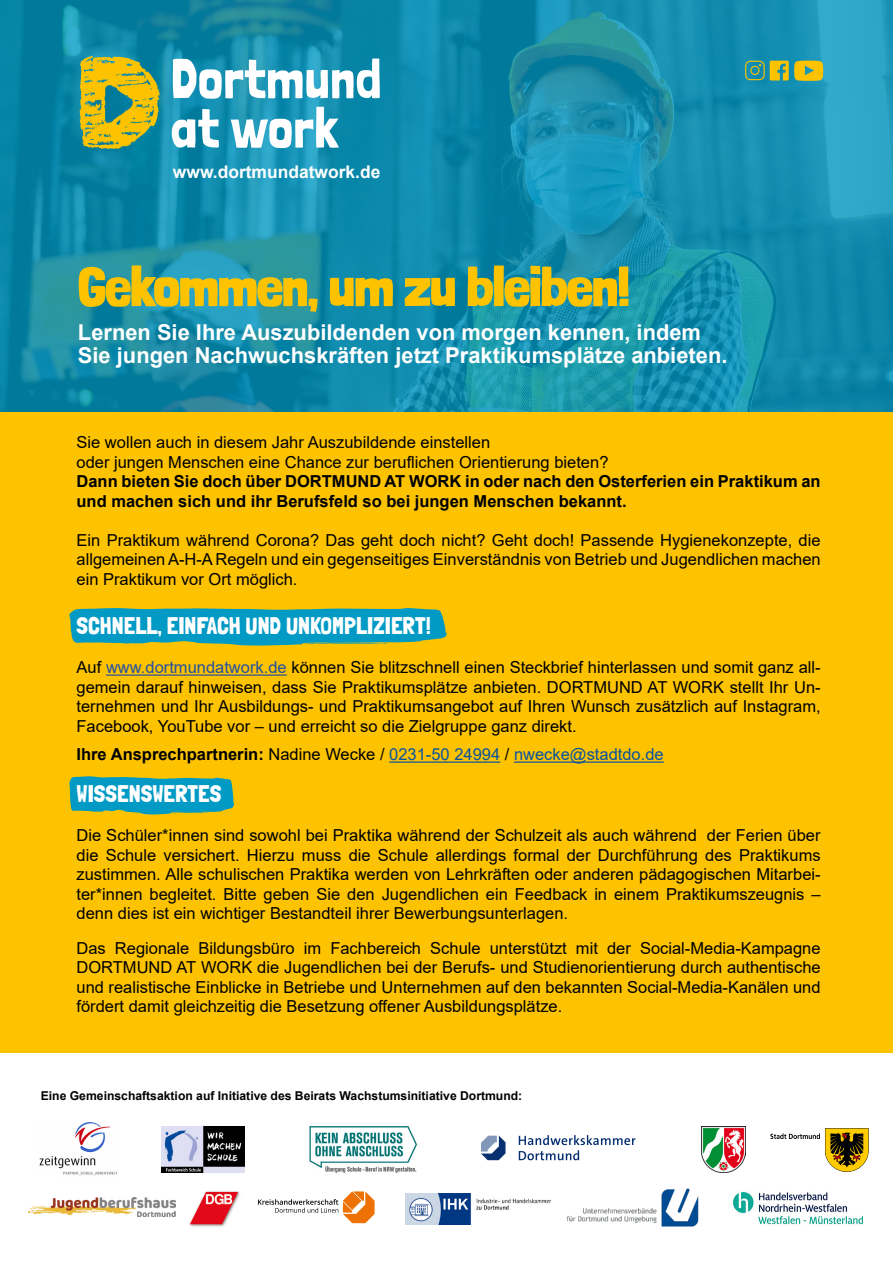
<style>
.page{position:relative;width:893px;height:1263px;background:#fff}
.page>*{position:absolute;margin:0;border:0;box-sizing:border-box;transform-origin:0 0}
.t1{font:900 55.05px "Londrina Solid";letter-spacing:-.01em;color:#fdc300;scale:1.05 1}
.t2{font:24px "Londrina Solid";color:#fff}
.t3{font:700 21.9px/23.9px "Arial";color:#fff}
.t4{font:700 17.4px "Arial";color:#fff}
.t5{font:16.5px/19.5px "Arial";color:#000;text-align:justify}
.t6{font:700 16.5px/19.5px "Arial";color:#000}
.t7{font:16.5px "Arial";color:#0a539e}
.t8{font:700 12.15px "Arial";color:#000}
.s1{color:#25509f}
.s2{font-weight:700;color:#000}
.s3{color:#000}
</style>
<div class="page">
<img style="left:0;top:0;width:893px;height:412px">
<div style="left:0;top:412px;width:893px;height:640px;background:#fdc300"></div>
<svg style="left:0;top:1052px;width:893px;height:1px"></svg>
<svg style="left:745px;top:61px;width:78px;height:20px;background:#9aac49"></svg>
<svg style="left:173px;top:58px;width:207px;height:41px"></svg>
<svg style="left:172px;top:109px;width:47px;height:39px"></svg>
<svg style="left:231px;top:107px;width:108px;height:41px"></svg>
<svg style="left:79px;top:56px;width:81px;height:94px;background:#a4ab38"></svg>
<svg style="left:69px;top:608px;width:378px;height:38px;background:#1d9ead"></svg>
<svg style="left:69px;top:776px;width:165px;height:39px;background:#239fa8"></svg>
<hr style="left:106px;top:674px;width:181px;height:2px;background:#25509f">
<hr style="left:389px;top:761px;width:111px;height:2px;background:#0a539e">
<hr style="left:514px;top:761px;width:150px;height:2px;background:#0a539e">
<img style="left:39px;top:1122px;width:78px;height:54px">
<svg style="left:770px;top:1128px;width:99px;height:44px"></svg>
<img style="left:702px;top:1127px;width:43px;height:46px">
<img style="left:162px;top:1127px;width:83px;height:46px">
<img style="left:29px;top:1197px;width:147px;height:19px">
<svg style="left:519px;top:1135px;width:116px;height:25px"></svg>
<svg style="left:481px;top:1136px;width:24px;height:24px"></svg>
<img style="left:406px;top:1193px;width:144px;height:32px">
<img style="left:733px;top:1191px;width:130px;height:34px">
<img style="left:309px;top:1126px;width:109px;height:47px">
<svg style="left:258px;top:1191px;width:117px;height:32px"></svg>
<img style="left:189px;top:1191px;width:51px;height:36px">
<img style="left:566px;top:1188px;width:133px;height:38px">
<p class="t4" style="left:173px;top:159px;width:209px">www.dortmundatwork.de</p>
<h1 class="t1" style="left:78px;top:254px;width:527px">Gekommen, um zu bleiben!</h1>
<h3 class="t3" style="left:78px;top:320px;width:651px">Lernen Sie Ihre Auszubildenden von morgen kennen, indem<br>Sie jungen Nachwuchskräften jetzt Praktikumsplätze anbieten.</h3>
<p class="t5" style="left:77px;top:433px;width:533px">Sie wollen auch in diesem Jahr Auszubildende einstellen<br>oder jungen Menschen eine Chance zur beruflichen Orientierung bieten?</p>
<p class="t6" style="left:77px;top:472px;width:746px">Dann bieten Sie doch über DORTMUND AT WORK in oder nach den Osterferien ein Praktikum an und machen sich und ihr Berufsfeld so bei jungen Menschen bekannt.</p>
<p class="t5" style="left:77px;top:530px;width:746px">Ein Praktikum während Corona? Das geht doch nicht? Geht doch! Passende Hygienekonzepte, die allgemeinen A-H-A Regeln und ein gegenseitiges Einverständnis von Betrieb und Jugendlichen machen ein Praktikum vor Ort möglich.</p>
<h2 class="t2" style="left:77px;top:612px;width:356px">SCHNELL, EINFACH UND UNKOMPLIZIERT!</h2>
<p class="t5" style="left:77px;top:658px;width:746px">Auf <span class="s1">www.dortmundatwork.de</span> können Sie blitzschnell einen Steckbrief hinterlassen und somit ganz all&shy;gemein darauf hinweisen, dass Sie Praktikumsplätze anbieten. DORTMUND AT WORK stellt Ihr Un&shy;ternehmen und Ihr Ausbildungs- und Praktikumsangebot auf Ihren Wunsch zusätzlich auf Instagram, Facebook, YouTube vor – und erreicht so die Zielgruppe ganz direkt.</p>
<p class="t7" style="left:77px;top:743px;width:589px"><span class="s2">Ihre Ansprechpartnerin:</span> <span class="s3">Nadine Wecke /</span> 0231-50 24994 <span class="s3">/</span> nwecke@stadtdo.de</p>
<h2 class="t2" style="left:77px;top:780px;width:146px">WISSENSWERTES</h2>
<p class="t5" style="left:77px;top:826px;width:746px">Die Schüler*innen sind sowohl bei Praktika während der Schulzeit als auch während der Ferien über die Schule versichert. Hierzu muss die Schule allerdings formal der Durchführung des Praktikums zustimmen. Alle schulischen Praktika werden von Lehrkräften oder anderen pädagogischen Mitarbei&shy;ter*innen begleitet. Bitte geben Sie den Jugendlichen ein Feedback in einem Praktikumszeugnis – denn dies ist ein wichtiger Bestandteil ihrer Bewerbungsunterlagen.</p>
<p class="t5" style="left:77px;top:938px;width:746px">Das Regionale Bildungsbüro im Fachbereich Schule unterstützt mit der Social-Media-Kampagne DORTMUND AT WORK die Jugendlichen bei der Berufs- und Studienorientierung durch authentische und realistische Einblicke in Betriebe und Unternehmen auf den bekannten Social-Media-Kanälen und fördert damit gleichzeitig die Besetzung offener Ausbildungsplätze.</p>
<p class="t8" style="left:41px;top:1087px;width:483px">Eine Gemeinschaftsaktion auf Initiative des Beirats Wachstumsinitiative Dortmund:</p>
</div>
